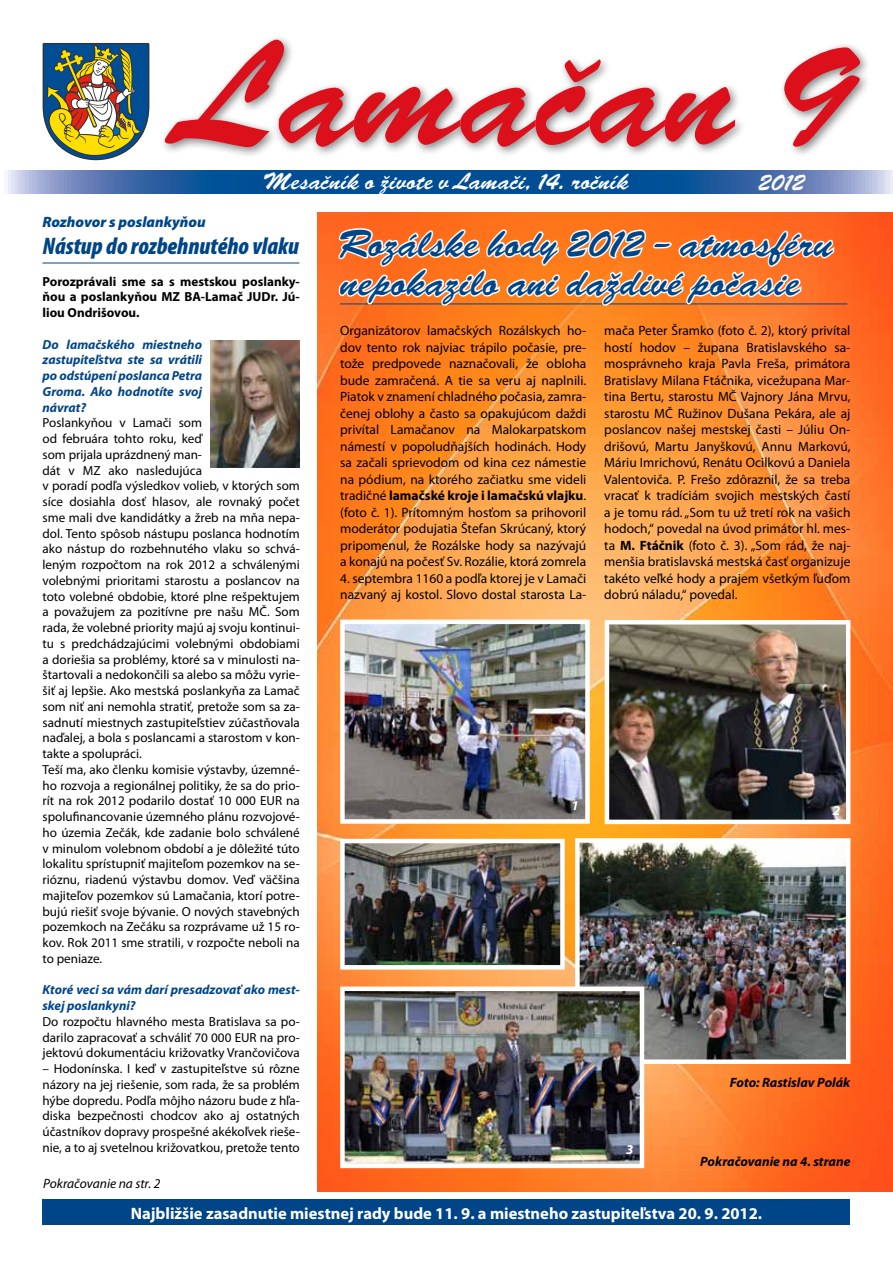
<style>
.page{position:relative;width:893px;height:1263px;background:#fff}
.page>*{position:absolute;margin:0;border:0;box-sizing:border-box;transform-origin:0 0}
.t1{font:150px "Brush Script DOT";color:#db101b}
.t2{font:39px/39px "Brush Script DOT";color:#004588}
.t3{font:24px "Brush Script DOT";color:#fff}
.t4{font:italic 900 condensed 24px "Myriad Pro";color:#004588}
.t5{font:700 16.5px "Myriad Pro";color:#fff}
.t6{font:italic 900 15px "Myriad Pro";color:#004588}
.t7{font:13.5px/16.5px "Myriad Pro";color:#000;text-align:justify}
.t8{font:italic 700 13.5px "Myriad Pro";color:#000}
.t9{font:italic 13.5px "Myriad Pro";color:#000}
.t10{font:italic 700 13.5px "Myriad Pro";color:#fff}
.t11{font:13.2px/15.8px "Myriad Pro";color:#000;text-align:justify}
.t12{font:italic 700 13.2px/15.8px "Myriad Pro";color:#004588;text-align:justify}
.t13{font:700 13.2px/15.8px "Myriad Pro";color:#000;text-align:justify}
.s1{font-weight:700}
</style>
<div class="page">
<svg style="left:42px;top:43px;width:108px;height:118px"></svg>
<svg style="left:8px;top:171px;width:885px;height:23px;background:#2b65a4"></svg>
<div style="left:160px;top:34px;width:711px;height:125px;background:#000;opacity:.5"></div>
<div style="left:43px;top:1199px;width:807px;height:26px;background:#004588"></div>
<hr style="left:43px;top:263px;width:256px;height:1px;background:#004588">
<img style="left:211px;top:340px;width:89px;height:128px">
<img style="left:318px;top:213px;width:575px;height:978px">
<hr style="left:340px;top:304px;width:507px;height:1px;background:#004588">
<svg style="left:332px;top:226px;width:504px;height:81px"></svg>
<img style="left:580px;top:843px;width:265px;height:216px">
<div style="left:575px;top:838px;width:275px;height:226px;border:4px solid #fff"></div>
<img style="left:345px;top:844px;width:215px;height:120px">
<div style="left:340px;top:839px;width:225px;height:130px;border:4px solid #fff"></div>
<img style="left:610px;top:625px;width:235px;height:194px">
<div style="left:605px;top:620px;width:245px;height:204px;border:4px solid #fff"></div>
<img style="left:345px;top:991px;width:294px;height:172px">
<div style="left:340px;top:986px;width:304px;height:182px;border:4px solid #fff"></div>
<img style="left:345px;top:625px;width:240px;height:194px">
<div style="left:340px;top:620px;width:250px;height:204px;border:4px solid #fff"></div>
<h1 class="t1" style="left:185px;top:8px;width:671px">Lamačan 9</h1>
<h3 class="t3" style="left:264px;top:168px;width:366px">Mesačník o živote v Lamači, 14. ročník</h3>
<h3 class="t3" style="left:758px;top:169px;width:48px">2012</h3>
<p class="t6" style="left:43px;top:214px;width:165px">Rozhovor s poslankyňou</p>
<h3 class="t4" style="left:43px;top:233px;width:258px">Nástup do rozbehnutého vlaku</h3>
<p class="t13" style="left:43px;top:273px;width:259px">Porozprávali sme sa s mestskou poslanky&shy;ňou a poslankyňou MZ BA-Lamač JUDr. Jú&shy;liou Ondrišovou.</p>
<p class="t12" style="left:43px;top:336px;width:161px">Do lamačského miestneho zastupiteľstva ste sa vrátili po odstúpení poslanca Petra Groma. Ako hodnotíte svoj návrat?</p>
<p class="t11" style="left:43px;top:415px;width:259px;text-align:left">Poslankyňou v Lamači som<br>od februára tohto roku, keď<br>som prijala uprázdnený man-<br>dát v MZ ako nasledujúca<br>v poradí podľa výsledkov volieb, v ktorých som síce dosiahla dosť hlasov, ale rovnaký počet sme mali dve kandidátky a žreb na mňa nepa&shy;dol. Tento spôsob nástupu poslanca hodnotím ako nástup do rozbehnutého vlaku so schvá&shy;leným rozpočtom na rok 2012 a schválenými volebnými prioritami starostu a poslancov na toto volebné obdobie, ktoré plne rešpektujem a považujem za pozitívne pre našu MČ. Som rada, že volebné priority majú aj svoju kontinui&shy;tu s predchádzajúcimi volebnými obdobiami a doriešia sa problémy, ktoré sa v minulosti na&shy;štartovali a nedokončili sa alebo sa môžu vyrie&shy;šiť aj lepšie. Ako mestská poslankyňa za Lamač som niť ani nemohla stratiť, pretože som sa za&shy;sadnutí miestnych zastupiteľstiev zúčastňovala naďalej, a bola s poslancami a starostom v kon&shy;takte a spolupráci.<br>Teší ma, ako členku komisie výstavby, územné&shy;ho rozvoja a regionálnej politiky, že sa do prio&shy;rít na rok 2012 podarilo dostať 10 000 EUR na spolufinancovanie územného plánu rozvojové&shy;ho územia Zečák, kde zadanie bolo schválené v minulom volebnom období a je dôležité túto lokalitu sprístupniť majiteľom pozemkov na se&shy;rióznu, riadenú výstavbu domov. Veď väčšina majiteľov pozemkov sú Lamačania, ktorí potre&shy;bujú riešiť svoje bývanie. O nových stavebných pozemkoch na Zečáku sa rozprávame už 15 ro&shy;kov. Rok 2011 sme stratili, v rozpočte neboli na to peniaze.</p>
<p class="t12" style="left:43px;top:981px;width:259px">Ktoré veci sa vám darí presadzovať ako mest&shy;skej poslankyni?</p>
<p class="t11" style="left:43px;top:1013px;width:259px">Do rozpočtu hlavného mesta Bratislava sa po&shy;darilo zapracovať a schváliť 70 000 EUR na pro&shy;jektovú dokumentáciu križovatky Vrančovičova</p>
<p class="t11" style="left:43px;top:1060px;width:259px">– Hodonínska. I keď v zastupiteľstve sú rôzne názory na jej riešenie, som rada, že sa problém hýbe dopredu. Podľa môjho názoru bude z hľa&shy;diska bezpečnosti chodcov ako aj ostatných účastníkov dopravy prospešné akékoľvek rieše&shy;nie, a to aj svetelnou križovatkou, pretože tento</p>
<p class="t9" style="left:43px;top:1175px;width:119px">Pokračovanie na str. 2</p>
<h2 class="t2" style="left:340px;top:225px;width:494px">Rozálske hody 2012 – atmosféru nepokazilo ani daždivé počasie</h2>
<p class="t7" style="left:340px;top:322px;width:248px">Organizátorov lamačských Rozálskych ho&shy;dov tento rok najviac trápilo počasie, pre&shy;tože predpovede naznačovali, že obloha bude zamračená. A tie sa veru aj naplnili.<br>Piatok v znamení chladného počasia, zamra&shy;čenej oblohy a často sa opakujúcom daždi privítal Lamačanov na Malokarpatskom námestí v popoludňajších hodinách. Hody sa začali sprievodom od kina cez námestie na pódium, na ktorého začiatku sme videli tradičné <span class="s1">lamačské kroje i lamačskú vlajku</span>. (foto č. 1). Prítomným hosťom sa prihovoril moderátor podujatia Štefan Skrúcaný, ktorý pripomenul, že Rozálske hody sa nazývajú a konajú na počesť Sv. Rozálie, ktorá zomrela</p>
<p class="t7" style="left:340px;top:570px;width:248px">4. septembra 1160 a podľa ktorej je v Lamači nazvaný aj kostol. Slovo dostal starosta La-</p>
<p class="t7" style="left:604px;top:322px;width:248px">mača Peter Šramko (foto č. 2), ktorý privítal hostí hodov – župana Bratislavského sa&shy;mosprávneho kraja Pavla Freša, primátora Bratislavy Milana Ftáčnika, vicežupana Mar&shy;tina Bertu, starostu MČ Vajnory Jána Mrvu, starostu MČ Ružinov Dušana Pekára, ale aj poslancov našej mestskej časti – Júliu On&shy;drišovú, Martu Janyškovú, Annu Markovú, Máriu Imrichovú, Renátu Ocilkovú a Daniela Valentoviča. P. Frešo zdôraznil, že sa treba vracať k tradíciám svojich mestských častí a je tomu rád. „Som tu už tretí rok na vašich hodoch,“ povedal na úvod primátor hl. mes&shy;ta <span class="s1">M. Ftáčnik</span> (foto č. 3). „Som rád, že naj&shy;menšia bratislavská mestská časť organizuje takéto veľké hody a prajem všetkým ľuďom dobrú náladu,“ povedal.</p>
<p class="t10" style="left:572px;top:796px;width:9px">1</p>
<p class="t10" style="left:833px;top:802px;width:9px">2</p>
<p class="t10" style="left:626px;top:1141px;width:9px">3</p>
<p class="t8" style="left:730px;top:1074px;width:122px">Foto: Rastislav Polák</p>
<p class="t8" style="left:700px;top:1152px;width:152px">Pokračovanie na 4. strane</p>
<p class="t5" style="left:131px;top:1203px;width:633px">Najbližšie zasadnutie miestnej rady bude 11. 9. a miestneho zastupiteľstva 20. 9. 2012.</p>
</div>
